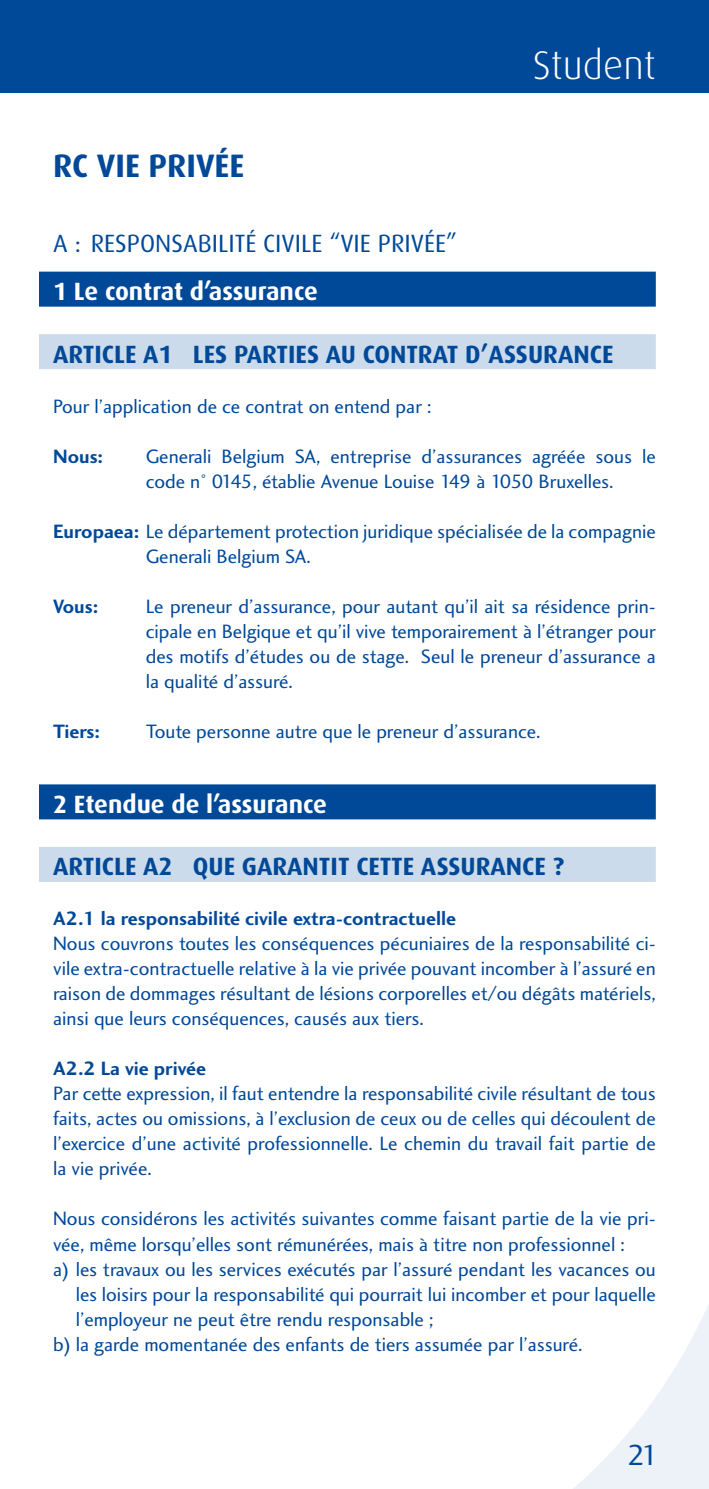
<style>
.page{position:relative;width:709px;height:1489px;background:#fff}
.page>*{position:absolute;margin:0;border:0;box-sizing:border-box;transform-origin:0 0}
.t1{font:300 40px "Dax";color:#fff}
.body{font:700 32.5px "Dax";color:#004999}
.t2{font:30px "Charlotte Sans Book Plain";color:#004999}
.subtitel{font:700 25px "Dax";color:#004999}
.titel{font:700 25px "Dax";color:#fff}
.t3{font:25px "Dax";color:#004999}
.body-2{font:20px/25px "Charlotte Sans Book Plain";color:#004999;text-align:justify}
.body-3{font:20px "Charlotte Sans Bold Plain";color:#004999}
.s1{font-family:"Charlotte Sans Bold Plain"}
</style>
<div class="page">
<svg style="left:574px;top:1304px;width:135px;height:184px"></svg>
<div style="left:0;top:0;width:709px;height:92px;background:#004999"></div>
<div style="left:39px;top:271px;width:617px;height:35px;background:#004999"></div>
<div style="left:39px;top:334px;width:617px;height:35px;background:#ccdbeb"></div>
<div style="left:39px;top:784px;width:617px;height:35px;background:#004999"></div>
<div style="left:39px;top:846px;width:617px;height:35px;background:#ccdbeb"></div>
<p class="body" style="left:53px;top:148px;width:193px">RC VIE PRIVÉE</p>
<p class="t3" style="left:53px;top:230px;width:405px">A : RESPONSABILITÉ CIVILE “VIE PRIVÉE”</p>
<p class="titel" style="left:53px;top:277px;width:266px">1 Le contrat d’assurance</p>
<h1 class="t1" style="left:533px;top:43px;width:124px">Student</h1>
<p class="subtitel" style="left:53px;top:340px;width:562px">ARTICLE A1 LES PARTIES AU CONTRAT D’ASSURANCE</p>
<p class="body-2" style="left:53px;top:393px;width:380px">Pour l’application de ce contrat on entend par :</p>
<p class="body-3" style="left:53px;top:444px;width:52px">Nous:</p>
<p class="body-2" style="left:146px;top:443px;width:511px">Generali Belgium SA, entreprise d’assurances agréée sous le code n° 0145, établie Avenue Louise 149 à 1050 Bruxelles.</p>
<p class="body-2" style="left:146px;top:518px;width:511px;text-indent:-92px"><span class="s1">Europaea:</span> Le département protection juridique spécialisée de la compagnie<br>Generali Belgium SA.</p>
<p class="body-3" style="left:53px;top:594px;width:47px">Vous:</p>
<p class="body-2" style="left:146px;top:593px;width:511px">Le preneur d’assurance, pour autant qu’il ait sa résidence prin&shy;cipale en Belgique et qu’il vive temporairement à l’étranger pour des motifs d’études ou de stage. Seul le preneur d’assurance a la qualité d’assuré.</p>
<p class="body-3" style="left:53px;top:719px;width:49px">Tiers:</p>
<p class="body-2" style="left:146px;top:718px;width:396px">Toute personne autre que le preneur d’assurance.</p>
<p class="titel" style="left:53px;top:790px;width:275px">2 Etendue de l’assurance</p>
<p class="subtitel" style="left:53px;top:852px;width:512px">ARTICLE A2 QUE GARANTIT CETTE ASSURANCE ?</p>
<p class="body-3" style="left:53px;top:906px;width:404px">A2.1 la responsabilité civile extra-contractuelle</p>
<p class="body-2" style="left:53px;top:930px;width:604px">Nous couvrons toutes les conséquences pécuniaires de la responsabilité ci&shy;vile extra-contractuelle relative à la vie privée pouvant incomber à l’assuré en raison de dommages résultant de lésions corporelles et/ou dégâts matériels, ainsi que leurs conséquences, causés aux tiers.</p>
<p class="body-3" style="left:53px;top:1056px;width:155px">A2.2 La vie privée</p>
<p class="body-2" style="left:53px;top:1080px;width:604px">Par cette expression, il faut entendre la responsabilité civile résultant de tous faits, actes ou omissions, à l’exclusion de ceux ou de celles qui découlent de l’exercice d’une activité professionnelle. Le chemin du travail fait partie de la vie privée.</p>
<p class="body-2" style="left:53px;top:1205px;width:604px">Nous considérons les activités suivantes comme faisant partie de la vie pri&shy;vée, même lorsqu’elles sont rémunérées, mais à titre non professionnel :</p>
<p class="body-2" style="left:76px;top:1255px;width:581px;text-indent:-22px">a) les travaux ou les services exécutés par l’assuré pendant les vacances ou les loisirs pour la responsabilité qui pourrait lui incomber et pour laquelle l’employeur ne peut être rendu responsable ;</p>
<p class="body-2" style="left:53px;top:1330px;width:531px">b) la garde momentanée des enfants de tiers assumée par l’assuré.</p>
<h3 class="t2" style="left:627px;top:1436px;width:34px">21</h3>
</div>
